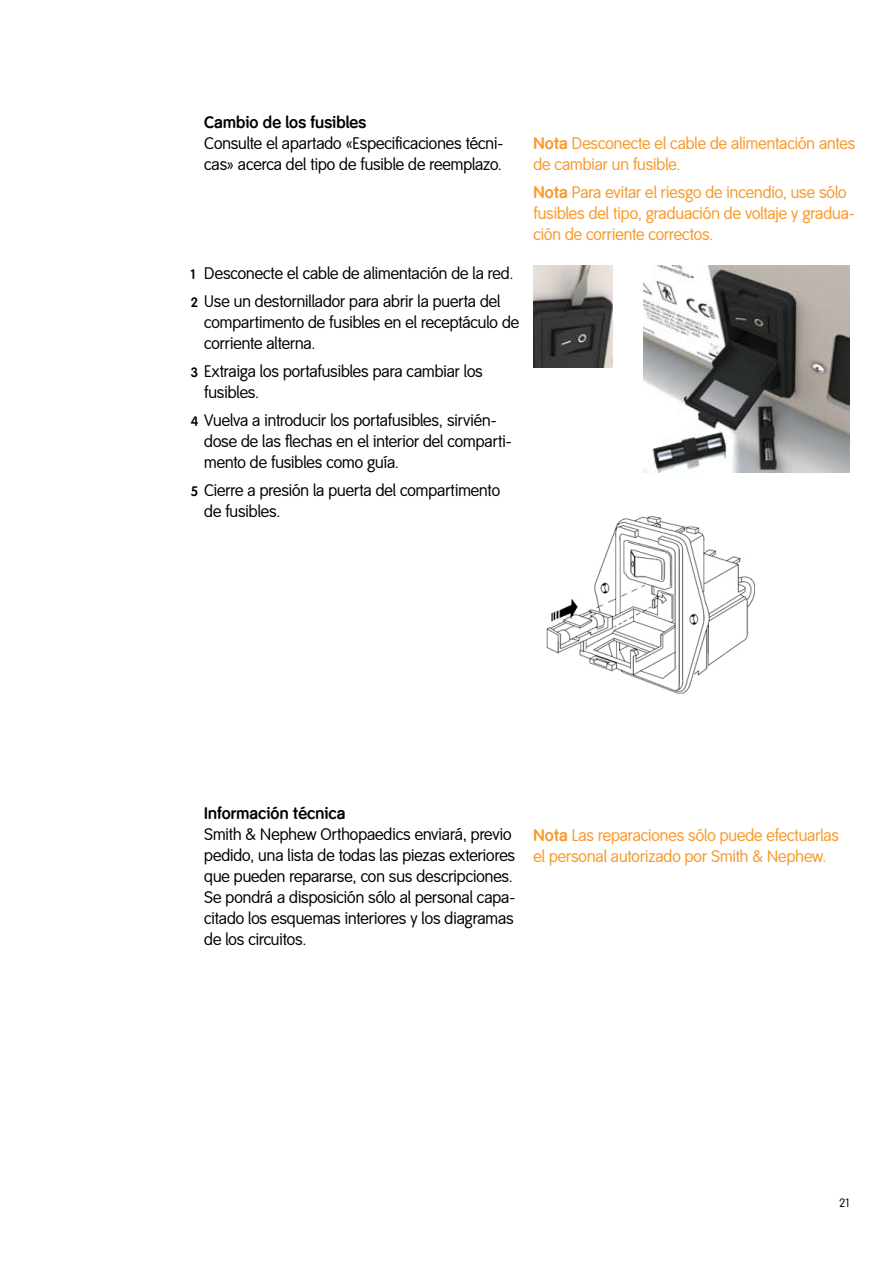
<style>
.page{position:relative;width:893px;height:1263px;background:#fff}
.page>*{position:absolute;margin:0;border:0;box-sizing:border-box;transform-origin:0 0}
.t1{font:16.5px/21px "Smith&Nephew";color:#000}
.t2{font:16.5px/21px "Smith&Nephew";color:#f89828}
.t3{font:700 16.5px "Smith&Nephew";letter-spacing:.005em;color:#000}
.t4{font:12px "Smith&Nephew";color:#000}
.s1{font-weight:700}
.s2{font-weight:700;font-size:13.5px}
</style>
<div class="page">
<img style="left:533px;top:266px;width:80px;height:101px">
<img style="left:643px;top:266px;width:207px;height:206px">
<img style="left:546px;top:515px;width:209px;height:179px">
<p class="t3" style="left:204px;top:112px;width:164px">Cambio de los fusibles</p>
<p class="t1" style="left:204px;top:133px;width:301px">Consulte el apartado «Especificaciones técni&shy;cas» acerca del tipo de fusible de reemplazo.</p>
<p class="t2" style="left:533px;top:133px;width:323px"><span class="s1">Nota</span> Desconecte el cable de alimentación antes de cambiar un fusible.</p>
<p class="t2" style="left:533px;top:182px;width:323px"><span class="s1">Nota</span> Para evitar el riesgo de incendio, use sólo fusibles del tipo, graduación de voltaje y gradua&shy;ción de corriente correctos.</p>
<p class="t1" style="left:191px;top:260px;width:324px;line-height:27.8px"><span class="s2">1</span> Desconecte el cable de alimentación de la red.<br><span class="s2">2</span> Use un destornillador para abrir la puerta del</p>
<p class="t1" style="left:204px;top:312px;width:316px">compartimento de fusibles en el receptáculo de corriente alterna.</p>
<p class="t1" style="left:204px;top:361px;width:280px;text-indent:-13px"><span class="s2">3</span> Extraiga los portafusibles para cambiar los fusibles.</p>
<p class="t1" style="left:204px;top:410px;width:309px;text-indent:-14px"><span class="s2">4</span> Vuelva a introducir los portafusibles, sirvién&shy;dose de las flechas en el interior del comparti&shy;mento de fusibles como guía.</p>
<p class="t1" style="left:204px;top:480px;width:297px;text-indent:-14px"><span class="s2">5</span> Cierre a presión la puerta del compartimento de fusibles.</p>
<p class="t3" style="left:204px;top:804px;width:143px">Información técnica</p>
<p class="t1" style="left:204px;top:824px;width:312px">Smith &amp; Nephew Orthopaedics enviará, previo pedido, una lista de todas las piezas exteriores que pueden repararse, con sus descripciones.<br>Se pondrá a disposición sólo al personal capa&shy;citado los esquemas interiores y los diagramas de los circuitos.</p>
<p class="t2" style="left:533px;top:825px;width:307px"><span class="s1">Nota</span> Las reparaciones sólo puede efectuarlas el personal autorizado por Smith &amp; Nephew.</p>
<p class="t4" style="left:839px;top:1196px;width:12px">21</p>
</div>
